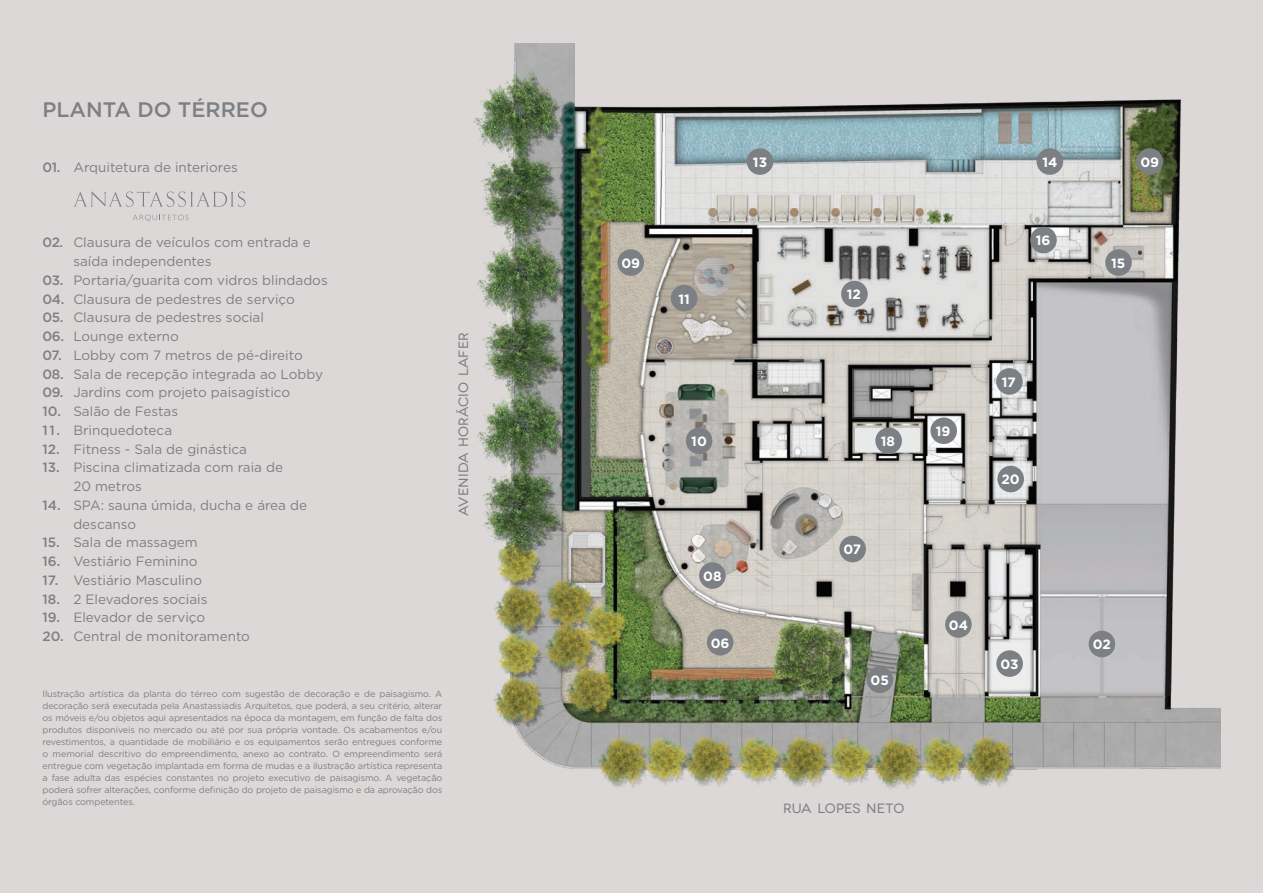
<style>
.page{position:relative;width:1263px;height:893px;background:#dcd8d7}
.page>*{position:absolute;margin:0;border:0;box-sizing:border-box;transform-origin:0 0}
.t1{font:500 21px "Gotham";color:#7c7f84}
.t2{font:13.5px/18.8px "Gotham";color:#7c7f84}
.t3{font:500 13.5px "Gotham";color:#7c7f84}
.t4{font:700 13.5px "Gotham";color:#fff}
.t5{font:13.5px "Novecentowide";letter-spacing:.01em;color:#7c7f84}
.t6{font:9px/12px "Gotham";letter-spacing:-.01em;color:#7c7f84;text-align:justify}
</style>
<div class="page">
<img style="left:473px;top:43px;width:747px;height:747px">
<div style="left:747px;top:148px;width:26px;height:27px;background:#7c7f84;border-radius:50%"></div>
<div style="left:1036px;top:148px;width:27px;height:27px;background:#7c7f84;border-radius:50%"></div>
<div style="left:1136px;top:148px;width:27px;height:27px;background:#7c7f84;border-radius:50%"></div>
<div style="left:1105px;top:249px;width:27px;height:27px;background:#7c7f84;border-radius:50%"></div>
<div style="left:1030px;top:227px;width:27px;height:26px;background:#7c7f84;border-radius:50%"></div>
<div style="left:841px;top:281px;width:27px;height:26px;background:#7c7f84;border-radius:50%"></div>
<div style="left:671px;top:285px;width:26px;height:26px;background:#7c7f84;border-radius:50%"></div>
<div style="left:617px;top:249px;width:27px;height:27px;background:#7c7f84;border-radius:50%"></div>
<div style="left:686px;top:427px;width:26px;height:27px;background:#7c7f84;border-radius:50%"></div>
<div style="left:875px;top:427px;width:27px;height:27px;background:#7c7f84;border-radius:50%"></div>
<div style="left:930px;top:417px;width:27px;height:27px;background:#7c7f84;border-radius:50%"></div>
<div style="left:996px;top:368px;width:27px;height:27px;background:#7c7f84;border-radius:50%"></div>
<div style="left:997px;top:466px;width:27px;height:26px;background:#7c7f84;border-radius:50%"></div>
<div style="left:839px;top:536px;width:27px;height:26px;background:#7c7f84;border-radius:50%"></div>
<div style="left:707px;top:629px;width:26px;height:26px;background:#7c7f84;border-radius:50%"></div>
<div style="left:699px;top:562px;width:27px;height:27px;background:#7c7f84;border-radius:50%"></div>
<div style="left:867px;top:666px;width:26px;height:27px;background:#7c7f84;border-radius:50%"></div>
<div style="left:945px;top:611px;width:27px;height:27px;background:#7c7f84;border-radius:50%"></div>
<div style="left:996px;top:650px;width:27px;height:27px;background:#7c7f84;border-radius:50%"></div>
<div style="left:1089px;top:631px;width:26px;height:26px;background:#7c7f84;border-radius:50%"></div>
<svg style="left:74px;top:191px;width:172px;height:16px"></svg>
<svg style="left:133px;top:215px;width:56px;height:6px"></svg>
<p class="t1" style="left:43px;top:96px;width:227px">PLANTA DO TÉRREO</p>
<p class="t3" style="left:43px;top:159px;width:19px">01.</p>
<p class="t2" style="left:73px;top:158px;width:166px">Arquitetura de interiores</p>
<p class="t3" style="left:43px;top:234px;width:22px">02.</p>
<p class="t3" style="left:43px;top:271px;width:22px">03.</p>
<p class="t3" style="left:43px;top:290px;width:23px">04.</p>
<p class="t3" style="left:43px;top:309px;width:23px">05.</p>
<p class="t3" style="left:43px;top:327px;width:23px">06.</p>
<p class="t3" style="left:43px;top:346px;width:21px">07.</p>
<p class="t3" style="left:43px;top:365px;width:23px">08.</p>
<p class="t3" style="left:43px;top:384px;width:23px">09.</p>
<p class="t3" style="left:43px;top:402px;width:20px">10.</p>
<p class="t3" style="left:43px;top:421px;width:19px">11.</p>
<p class="t3" style="left:43px;top:440px;width:19px">12.</p>
<p class="t3" style="left:43px;top:459px;width:19px">13.</p>
<p class="t3" style="left:43px;top:496px;width:20px">14.</p>
<p class="t3" style="left:43px;top:534px;width:19px">15.</p>
<p class="t3" style="left:43px;top:552px;width:19px">16.</p>
<p class="t3" style="left:43px;top:571px;width:17px">17.</p>
<p class="t3" style="left:43px;top:590px;width:19px">18.</p>
<p class="t3" style="left:43px;top:609px;width:19px">19.</p>
<p class="t3" style="left:43px;top:627px;width:23px">20.</p>
<p class="t2" style="left:73px;top:233px;width:239px">Clausura de veículos com entrada e saída independentes</p>
<p class="t2" style="left:73px;top:270px;width:256px">Portaria/guarita com vidros blindados</p>
<p class="t2" style="left:73px;top:289px;width:223px">Clausura de pedestres de serviço</p>
<p class="t2" style="left:73px;top:308px;width:192px">Clausura de pedestres social</p>
<p class="t2" style="left:73px;top:327px;width:107px">Lounge externo</p>
<p class="t2" style="left:73px;top:345px;width:231px">Lobby com 7 metros de pé-direito</p>
<p class="t2" style="left:73px;top:364px;width:251px">Sala de recepção integrada ao Lobby</p>
<p class="t2" style="left:73px;top:383px;width:218px">Jardins com projeto paisagístico</p>
<p class="t2" style="left:73px;top:402px;width:106px">Salão de Festas</p>
<p class="t2" style="left:73px;top:420px;width:100px">Brinquedoteca</p>
<p class="t2" style="left:73px;top:439px;width:175px">Fitness - Sala de ginástica</p>
<p class="t2" style="left:73px;top:458px;width:211px">Piscina climatizada com raia de</p>
<p class="t2" style="left:73px;top:477px;width:70px">20 metros</p>
<p class="t2" style="left:73px;top:495px;width:235px">SPA: sauna úmida, ducha e área de descanso</p>
<p class="t2" style="left:73px;top:533px;width:126px">Sala de massagem</p>
<p class="t2" style="left:73px;top:552px;width:126px">Vestiário Feminino</p>
<p class="t2" style="left:73px;top:570px;width:130px">Vestiário Masculino</p>
<p class="t2" style="left:73px;top:589px;width:136px">2 Elevadores sociais</p>
<p class="t2" style="left:73px;top:608px;width:133px">Elevador de serviço</p>
<p class="t2" style="left:73px;top:627px;width:178px">Central de monitoramento</p>
<p class="t5" style="left:455px;top:516px;width:185px;rotate:-90deg">AVENIDA HORÁCIO LAFER</p>
<p class="t6" style="left:43px;top:687px;width:401px">Ilustração artística da planta do térreo com sugestão de decoração e de paisagismo. A decoração será executada pela Anastassiadis Arquitetos, que poderá, a seu critério, alterar os móveis e/ou objetos aqui apresentados na época da montagem, em função de falta dos produtos disponíveis no mercado ou até por sua própria vontade. Os acabamentos e/ou revestimentos, a quantidade de mobiliário e os equipamentos serão entregues conforme o memorial descritivo do empreendimento, anexo ao contrato. O empreendimento será entregue com vegetação implantada em forma de mudas e a ilustração artística representa a fase adulta das espécies constantes no projeto executivo de paisagismo. A vegetação poderá sofrer alterações, conforme definição do projeto de paisagismo e da aprovação dos órgãos competentes.</p>
<p class="t4" style="left:621px;top:254px;width:20px">09</p>
<p class="t4" style="left:753px;top:153px;width:16px">13</p>
<p class="t4" style="left:1042px;top:153px;width:16px">14</p>
<p class="t4" style="left:1140px;top:153px;width:20px">09</p>
<p class="t4" style="left:678px;top:290px;width:13px">11</p>
<p class="t4" style="left:847px;top:286px;width:16px">12</p>
<p class="t4" style="left:691px;top:432px;width:17px">10</p>
<p class="t4" style="left:881px;top:432px;width:16px">18</p>
<p class="t4" style="left:703px;top:567px;width:20px">08</p>
<p class="t4" style="left:711px;top:634px;width:20px">06</p>
<p class="t4" style="left:843px;top:541px;width:19px">07</p>
<p class="t4" style="left:870px;top:671px;width:20px">05</p>
<p class="t4" style="left:1036px;top:232px;width:16px">16</p>
<p class="t4" style="left:936px;top:422px;width:16px">19</p>
<p class="t4" style="left:1002px;top:373px;width:16px">17</p>
<p class="t4" style="left:1001px;top:471px;width:20px">20</p>
<p class="t4" style="left:949px;top:616px;width:21px">04</p>
<p class="t4" style="left:1000px;top:655px;width:20px">03</p>
<p class="t4" style="left:1111px;top:254px;width:16px">15</p>
<p class="t4" style="left:1093px;top:636px;width:20px">02</p>
<p class="t5" style="left:783px;top:800px;width:123px">RUA LOPES NETO</p>
</div>
